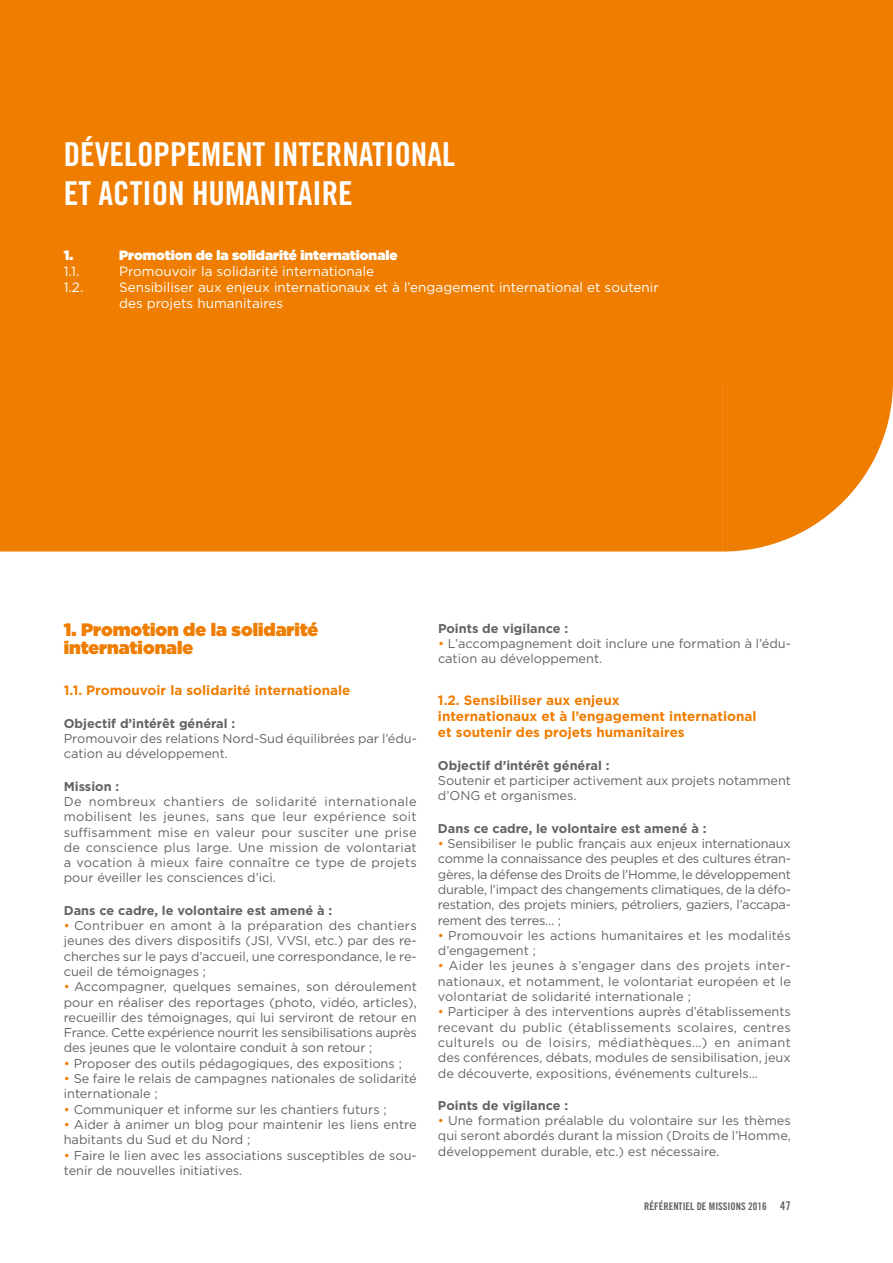
<style>
.page{position:relative;width:893px;height:1263px;background:#fff}
.page>*{position:absolute;margin:0;border:0;box-sizing:border-box;transform-origin:0 0}
.t1{font:33px/39.6px "Trade Gothic Bold Cond Twenty";color:#fff}
.t2{font:900 18px/17.2px "Gotham";color:#ef7d00}
.t3{font:700 13.5px/16.2px "Gotham";color:#ef7d00}
.t4{font:13.5px/16.2px "Gotham";color:#fff}
.t5{font:900 13.5px "Gotham";color:#fff}
.t6{font:12.75px/15.3px "Gotham";color:#646363}
.t7{font:700 12.75px "Gotham";color:#646363}
.t8{font:10.5px "Trade Gothic Bold Cond Twenty";color:#646363}
.s1{color:#ef7d00}
.s2{font-size:12px}
</style>
<div class="page">
<div style="left:0;top:0;width:723px;height:551px;background:#ef7d00"></div>
<svg style="left:723px;top:381px;width:170px;height:170px"></svg>
<div style="left:723px;top:0;width:170px;height:381px;background:#ef7d00"></div>
<h1 class="t1" style="left:64px;top:134px;width:393px">DÉVELOPPEMENT INTERNATIONAL<br>ET ACTION HUMANITAIRE</h1>
<p class="t5" style="left:64px;top:245px;width:11px">1.</p>
<p class="t5" style="left:119px;top:245px;width:280px">Promotion de la solidarité internationale</p>
<p class="t4" style="left:64px;top:263px;width:17px">1.1.</p>
<p class="t4" style="left:119px;top:263px;width:257px">Promouvoir la solidarité internationale</p>
<p class="t4" style="left:64px;top:279px;width:21px">1.2.</p>
<p class="t4" style="left:119px;top:279px;width:541px">Sensibiliser aux enjeux internationaux et à l’engagement international et soutenir des projets humanitaires</p>
<h2 class="t2" style="left:64px;top:621px;width:256px">1. Promotion de la solidarité internationale</h2>
<p class="t3" style="left:64px;top:682px;width:288px">1.1. Promouvoir la solidarité internationale</p>
<p class="t7" style="left:64px;top:715px;width:173px">Objectif d’intérêt général :</p>
<p class="t6" style="left:64px;top:731px;width:355px">Promouvoir des relations Nord-Sud équilibrées par l’édu&shy;cation au développement.</p>
<p class="t7" style="left:64px;top:778px;width:57px">Mission :</p>
<p class="t6" style="left:64px;top:793px;width:354px;text-align:justify">De nombreux chantiers de solidarité internationale mobilisent les jeunes, sans que leur expérience soit suffisamment mise en valeur pour susciter une prise de conscience plus large. Une mission de volontariat a vocation à mieux faire connaître ce type de projets pour éveiller les consciences d’ici.</p>
<p class="t7" style="left:64px;top:902px;width:270px">Dans ce cadre, le volontaire est amené à :</p>
<p class="t6" style="left:64px;top:918px;width:354px;text-align:justify"><span class="s1">•</span> Contribuer en amont à la préparation des chantiers jeunes des divers dispositifs (JSI, VVSI, etc.) par des re&shy;cherches sur le pays d’accueil, une correspondance, le re&shy;cueil de témoignages ;</p>
<p class="t6" style="left:64px;top:979px;width:355px;text-align:justify"><span class="s1">•</span> Accompagner, quelques semaines, son déroulement pour en réaliser des reportages (photo, vidéo, articles), recueillir des témoignages, qui lui serviront de retour en France. Cette expérience nourrit les sensibilisations auprès des jeunes que le volontaire conduit à son retour ;</p>
<p class="t6" style="left:64px;top:1055px;width:340px"><span class="s1">•</span> Proposer des outils pédagogiques, des expositions ;</p>
<p class="t6" style="left:64px;top:1071px;width:354px"><span class="s1">•</span> Se faire le relais de campagnes nationales de solidarité internationale ;</p>
<p class="t6" style="left:64px;top:1101px;width:324px"><span class="s1">•</span> Communiquer et informe sur les chantiers futurs ;</p>
<p class="t6" style="left:64px;top:1116px;width:355px"><span class="s1">•</span> Aider à animer un blog pour maintenir les liens entre habitants du Sud et du Nord ;</p>
<p class="t6" style="left:64px;top:1147px;width:354px"><span class="s1">•</span> Faire le lien avec les associations susceptibles de sou&shy;tenir de nouvelles initiatives.</p>
<p class="t7" style="left:438px;top:620px;width:132px">Points de vigilance :</p>
<p class="t6" style="left:438px;top:636px;width:354px"><span class="s1">•</span> L’accompagnement doit inclure une formation à l’édu&shy;cation au développement.</p>
<p class="t3" style="left:438px;top:692px;width:320px">1.2. Sensibiliser aux enjeux<br>internationaux et à l’engagement international et soutenir des projets humanitaires</p>
<p class="t7" style="left:438px;top:757px;width:173px">Objectif d’intérêt général :</p>
<p class="t6" style="left:438px;top:773px;width:355px">Soutenir et participer activement aux projets notamment d’ONG et organismes.</p>
<p class="t7" style="left:438px;top:820px;width:270px">Dans ce cadre, le volontaire est amené à :</p>
<p class="t6" style="left:438px;top:835px;width:354px;text-align:justify"><span class="s1">•</span> Sensibiliser le public français aux enjeux internationaux comme la connaissance des peuples et des cultures étran&shy;gères, la défense des Droits de l’Homme, le développement durable, l’impact des changements climatiques, de la défo&shy;restation, des projets miniers, pétroliers, gaziers, l’accapa&shy;rement des terres… ;</p>
<p class="t6" style="left:438px;top:927px;width:354px"><span class="s1">•</span> Promouvoir les actions humanitaires et les modalités d’engagement ;</p>
<p class="t6" style="left:438px;top:958px;width:354px;text-align:justify"><span class="s1">•</span> Aider les jeunes à s’engager dans des projets inter&shy;nationaux, et notamment, le volontariat européen et le volontariat de solidarité internationale ;</p>
<p class="t6" style="left:438px;top:1004px;width:354px;text-align:justify"><span class="s1">•</span> Participer à des interventions auprès d’établissements recevant du public (établissements scolaires, centres culturels ou de loisirs, médiathèques…) en animant des conférences, débats, modules de sensibilisation, jeux de découverte, expositions, événements culturels…</p>
<p class="t7" style="left:438px;top:1097px;width:132px">Points de vigilance :</p>
<p class="t6" style="left:438px;top:1113px;width:354px;text-align:justify"><span class="s1">•</span> Une formation préalable du volontaire sur les thèmes qui seront abordés durant la mission (Droits de l’Homme, développement durable, etc.) est nécessaire.</p>
<p class="t8" style="left:644px;top:1200px;width:148px">RÉFÉRENTIEL DE MISSIONS 2016 <span class="s2">47</span></p>
</div>
